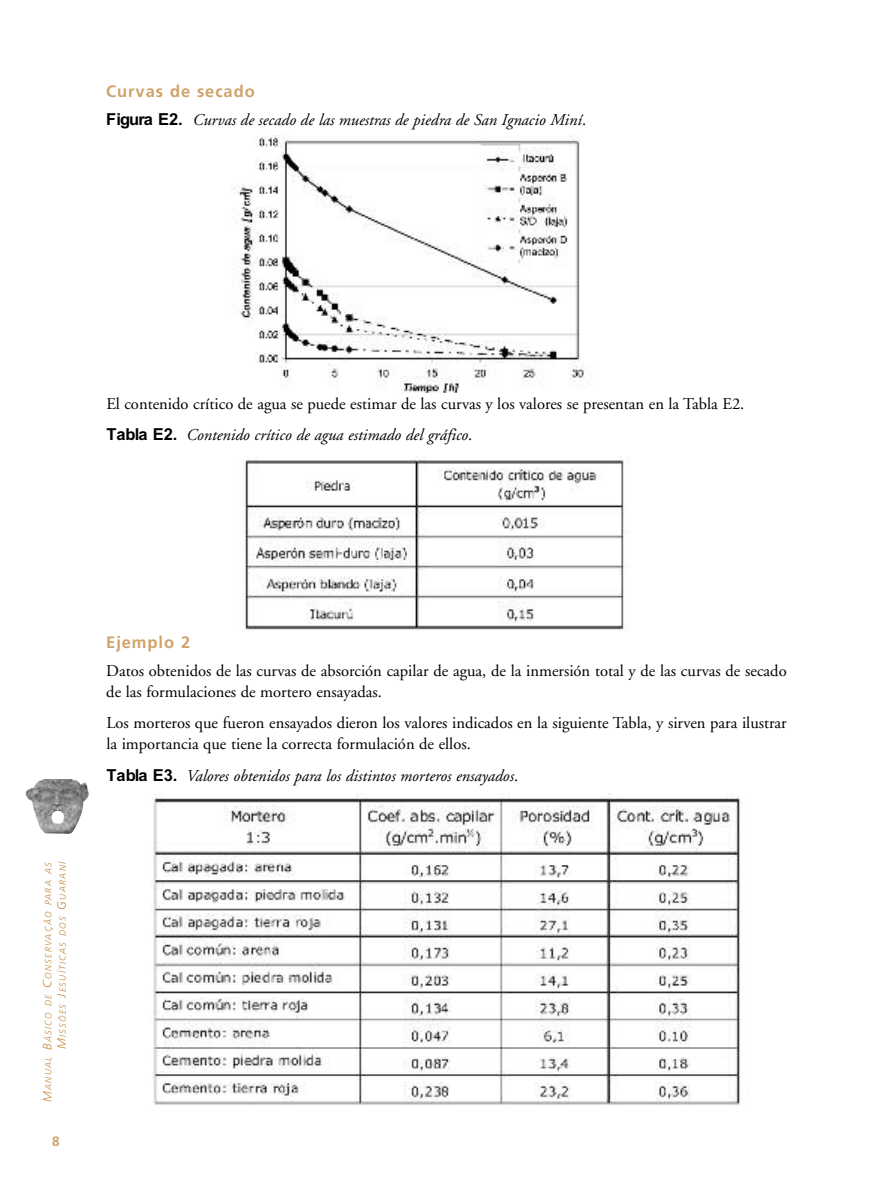
<style>
.page{position:relative;width:893px;height:1191px;background:#fff}
.page>*{position:absolute;margin:0;border:0;box-sizing:border-box;transform-origin:0 0}
.t1{font:16.5px/21px "Adobe Garamond";color:#000}
.t2{font:italic 16.5px "Adobe Garamond";color:#000}
.t3{font:700 16.5px "Frutiger";letter-spacing:.055em;color:#d0a268}
.t4{font:700 13.5px "Frutiger";color:#d0a268}
.t5{font:italic 300 9px/14.4px "Frutiger";letter-spacing:.15em;color:#c48b42;text-align:right}
.s1{font-family:"Arial";font-weight:700;font-style:normal}
.s2{font-style:normal}
.s3{font-family:"Arial";font-weight:700}
.s4{font-style:italic}
.s5{font-size:12px}
</style>
<div class="page">
<img style="left:25px;top:785px;width:10px;height:16px">
<img style="left:232px;top:135px;width:357px;height:258px">
<img style="left:245px;top:457px;width:379px;height:173px">
<img style="left:151px;top:793px;width:590px;height:313px">
<p class="t3" style="left:106px;top:85px;width:150px">Curvas de secado</p>
<p class="t2" style="left:106px;top:113px;width:481px"><span class="s1">Figura E2.</span> Curvas de secado de las muestras de piedra de San Ignacio Miní<span class="s2">.</span></p>
<p class="t1" style="left:106px;top:389px;width:639px;line-height:31.7px">El contenido crítico de agua se puede estimar de las curvas y los valores se presentan en la Tabla E2.<br><span class="s3">Tabla E2.</span> <span class="s4">Contenido crítico de agua estimado del gráfico</span>.</p>
<p class="t5" style="left:42px;top:1102px;width:241px;rotate:-90deg"><span class="s5">M</span>ANUAL <span class="s5">B</span>ÁSICO DE <span class="s5">C</span>ONSERVAÇÃO PARA AS<br><span class="s5">M</span>ISSÕES <span class="s5">J</span>ESUÍTICAS DOS <span class="s5">G</span>UARANÍ</p>
<p class="t4" style="left:52px;top:1135px;width:9px">8</p>
<p class="t3" style="left:106px;top:636px;width:85px">Ejemplo 2</p>
<p class="t1" style="left:106px;top:661px;width:682px">Datos obtenidos de las curvas de absorción capilar de agua, de la inmersión total y de las curvas de secado de las formulaciones de mortero ensayadas.</p>
<p class="t1" style="left:106px;top:714px;width:682px">Los morteros que fueron ensayados dieron los valores indicados en la siguiente Tabla, y sirven para ilustrar la importancia que tiene la correcta formulación de ellos.</p>
<p class="t2" style="left:106px;top:769px;width:413px"><span class="s1">Tabla E3.</span> Valores obtenidos para los distintos morteros ensayados<span class="s2">.</span></p>
</div>
